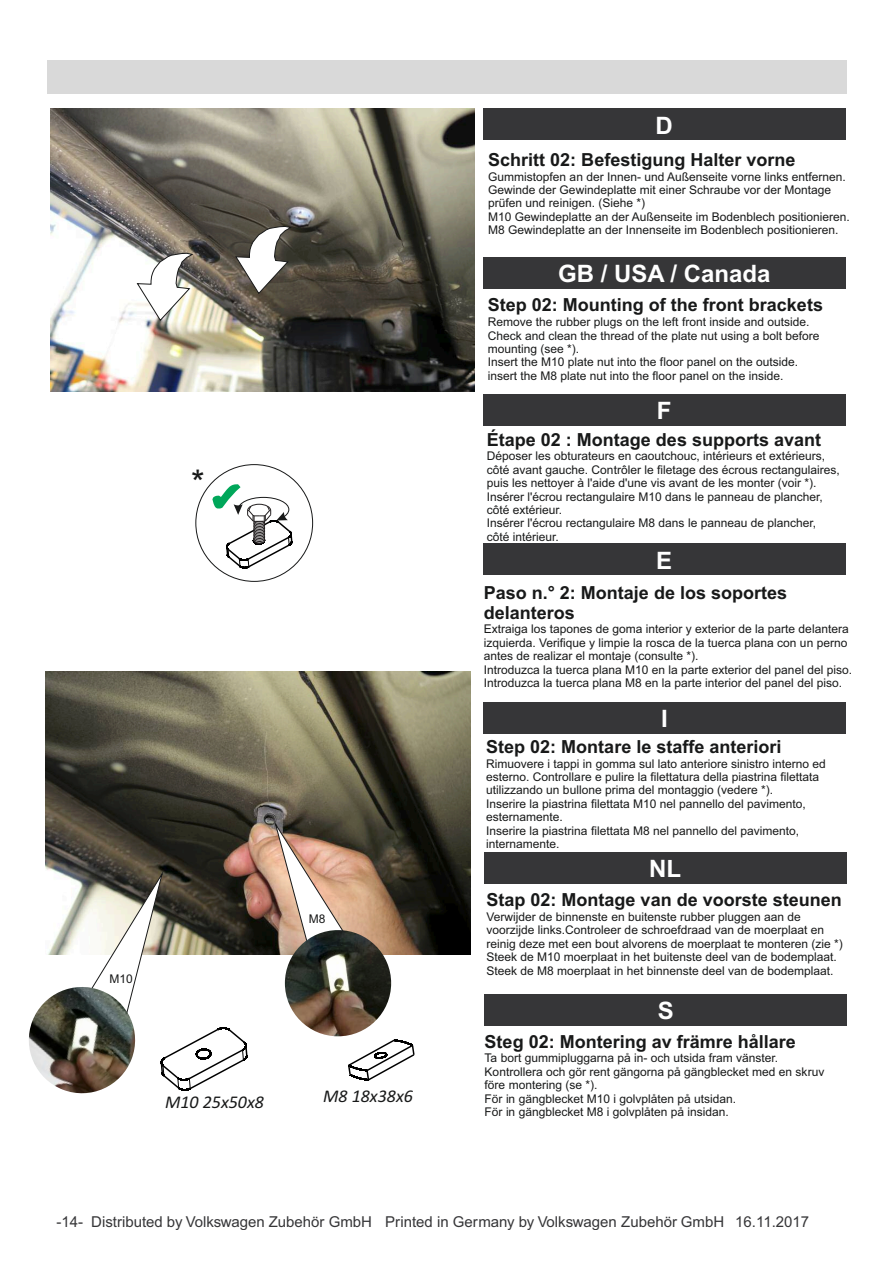
<style>
.page{position:relative;width:893px;height:1262px;background:#fff}
.page>*{position:absolute;margin:0;border:0;box-sizing:border-box;transform-origin:0 0}
.t1{font:34.95px "Arial";color:#181919}
.t2{font:700 24px "Arial";color:#fff}
.t3{font:700 18px/20.1px "Arial";color:#181919}
.t4{font:italic 18px "Calibri";color:#181919}
.t5{font:15px "Arial";color:#363638}
.t6{font:12px/13.4px "Arial";color:#181919}
</style>
<div class="page">
<img style="left:46px;top:672px;width:424px;height:282px">
<svg style="left:348px;top:1039px;width:67px;height:42px"></svg>
<svg style="left:80px;top:873px;width:168px;height:218px"></svg>
<svg style="left:275px;top:824px;width:84px;height:152px"></svg>
<img style="left:285px;top:930px;width:106px;height:106px;border-radius:50%">
<img style="left:29px;top:980px;width:113px;height:114px">
<div style="left:483px;top:109px;width:362px;height:31px;background:#363638"></div>
<div style="left:483px;top:257px;width:362px;height:31px;background:#363638"></div>
<div style="left:483px;top:394px;width:362px;height:31px;background:#363638"></div>
<div style="left:483px;top:544px;width:362px;height:31px;background:#363638"></div>
<div style="left:483px;top:702px;width:362px;height:31px;background:#363638"></div>
<div style="left:484px;top:852px;width:362px;height:31px;background:#363638"></div>
<div style="left:484px;top:994px;width:362px;height:31px;background:#363638"></div>
<img style="left:50px;top:109px;width:424px;height:283px">
<svg style="left:137px;top:253px;width:56px;height:68px"></svg>
<svg style="left:235px;top:226px;width:56px;height:68px"></svg>
<svg style="left:210px;top:482px;width:83px;height:87px"></svg>
<div style="left:47px;top:61px;width:799px;height:33px;background:#d9d9d9"></div>
<h2 class="t2" style="left:655px;top:108px;width:19px">D</h2>
<h3 class="t3" style="left:488px;top:150px;width:309px">Schritt 02: Befestigung Halter vorne</h3>
<p class="t6" style="left:488px;top:170px;width:363px">Gummistopfen an der Innen- und Außenseite vorne links entfernen.<br>Gewinde der Gewindeplatte mit einer Schraube vor der Montage prüfen und reinigen. (Siehe *)<br>M10 Gewindeplatte an der Außenseite im Bodenblech positionieren.<br>M8 Gewindeplatte an der Innenseite im Bodenblech positionieren.</p>
<h2 class="t2" style="left:558px;top:257px;width:214px">GB / USA / Canada</h2>
<h3 class="t3" style="left:488px;top:295px;width:337px">Step 02: Mounting of the front brackets</h3>
<p class="t6" style="left:488px;top:315px;width:333px">Remove the rubber plugs on the left front inside and outside.<br>Check and clean the thread of the plate nut using a bolt before mounting (see *).<br>Insert the M10 plate nut into the floor panel on the outside. insert the M8 plate nut into the floor panel on the inside.</p>
<h1 class="t1" style="left:191px;top:459px;width:15px">*</h1>
<p class="t6" style="left:109px;top:971px;width:25px">M10</p>
<p class="t6" style="left:309px;top:912px;width:18px">M8</p>
<h3 class="t4" style="left:165px;top:1089px;width:100px">M10 25x50x8</h3>
<h3 class="t4" style="left:323px;top:1084px;width:91px">M8 18x38x6</h3>
<h2 class="t2" style="left:656px;top:394px;width:16px">F</h2>
<h3 class="t3" style="left:487px;top:429px;width:336px">Étape 02 : Montage des supports avant</h3>
<p class="t6" style="left:487px;top:449px;width:354px">Déposer les obturateurs en caoutchouc, intérieurs et extérieurs, côté avant gauche. Contrôler le filetage des écrous rectangulaires, puis les nettoyer à l'aide d'une vis avant de les monter (voir *).<br>Insérer l'écrou rectangulaire M10 dans le panneau de plancher, côté extérieur.<br>Insérer l'écrou rectangulaire M8 dans le panneau de plancher, côté intérieur.</p>
<h2 class="t2" style="left:656px;top:543px;width:18px">E</h2>
<h3 class="t3" style="left:483px;top:582px;width:305px">Paso n.° 2: Montaje de los soportes delanteros</h3>
<p class="t6" style="left:483px;top:622px;width:370px">Extraiga los tapones de goma interior y exterior de la parte delantera izquierda. Verifique y limpie la rosca de la tuerca plana con un perno antes de realizar el montaje (consulte *).<br>Introduzca la tuerca plana M10 en la parte exterior del panel del piso.<br>Introduzca la tuerca plana M8 en la parte interior del panel del piso.</p>
<h2 class="t2" style="left:661px;top:702px;width:8px">I</h2>
<h3 class="t3" style="left:486px;top:736px;width:297px">Step 02: Montare le staffe anteriori</h3>
<p class="t6" style="left:486px;top:756px;width:341px">Rimuovere i tappi in gomma sul lato anteriore sinistro interno ed esterno. Controllare e pulire la filettatura della piastrina filettata utilizzando un bullone prima del montaggio (vedere *).<br>Inserire la piastrina filettata M10 nel pannello del pavimento, esternamente.<br>Inserire la piastrina filettata M8 nel pannello del pavimento, internamente.</p>
<h2 class="t2" style="left:649px;top:852px;width:33px">NL</h2>
<h3 class="t3" style="left:486px;top:890px;width:357px">Stap 02: Montage van de voorste steunen</h3>
<p class="t6" style="left:486px;top:910px;width:358px">Verwijder de binnenste en buitenste rubber pluggen aan de voorzijde links.Controleer de schroefdraad van de moerplaat en reinig deze met een bout alvorens de moerplaat te monteren (zie *)<br>Steek de M10 moerplaat in het buitenste deel van de bodemplaat.<br>Steek de M8 moerplaat in het binnenste deel van de bodemplaat.</p>
<h2 class="t2" style="left:657px;top:993px;width:18px">S</h2>
<h3 class="t3" style="left:484px;top:1031px;width:313px">Steg 02: Montering av främre hållare</h3>
<p class="t6" style="left:484px;top:1051px;width:341px">Ta bort gummipluggarna på in- och utsida fram vänster.<br>Kontrollera och gör rent gängorna på gängblecket med en skruv före montering (se *).<br>För in gängblecket M10 i golvplåten på utsidan.<br>För in gängblecket M8 i golvplåten på insidan.</p>
<p class="t5" style="left:56px;top:1211px;width:754px">-14- Distributed by Volkswagen Zubehör GmbH Printed in Germany by Volkswagen Zubehör GmbH 16.11.2017</p>
</div>
